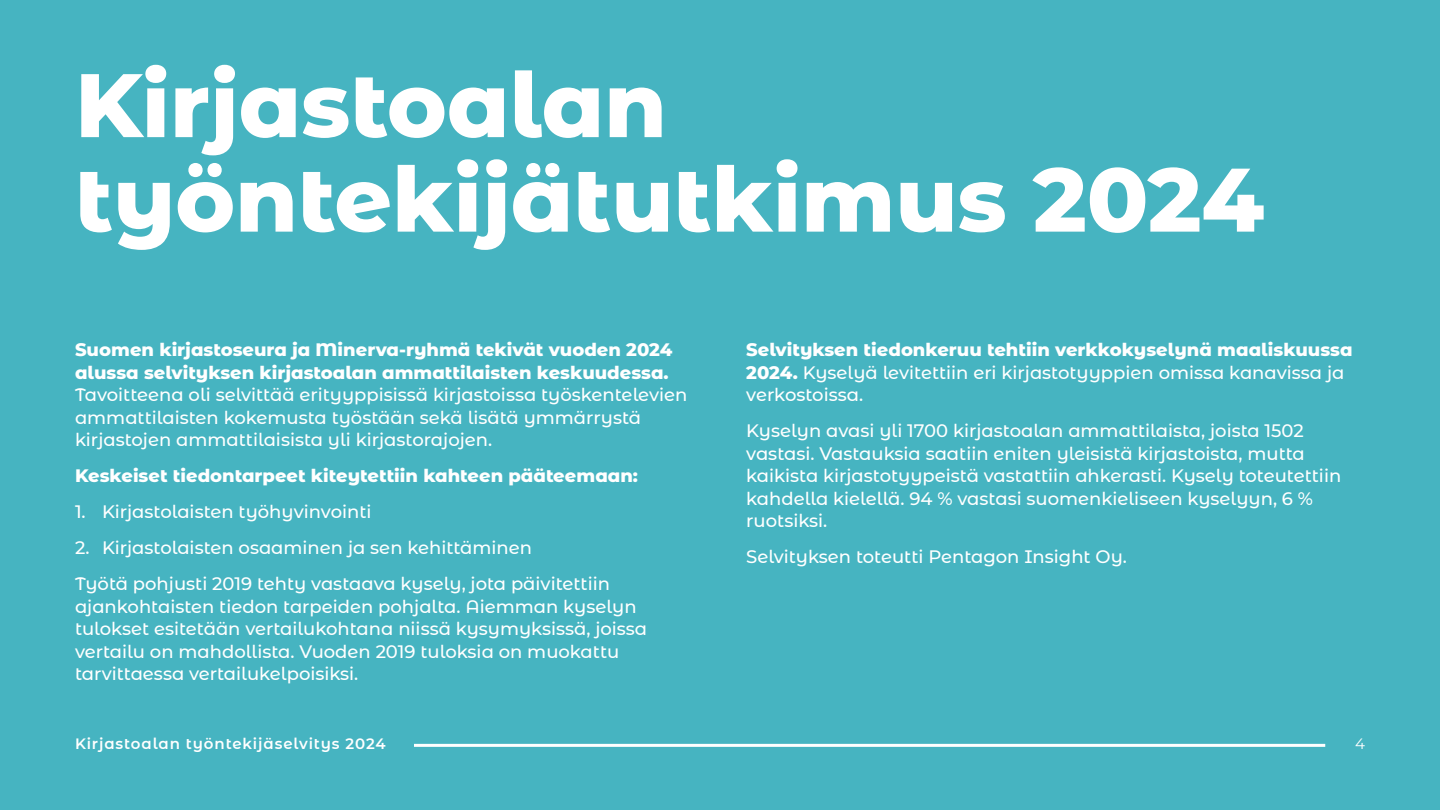
<style>
.page{position:relative;width:1440px;height:810px;background:#46b4c1}
.page>*{position:absolute;margin:0;border:0;box-sizing:border-box;transform-origin:0 0}
.t1{font:800 90px/94.5px "Montserrat Alternates";color:#fff}
.t2{font:500 18px/22.5px "Montserrat Alternates";color:#fff}
.t3{font:800 18px/22.5px "Montserrat Alternates";color:#fff}
.t4{font:600 15px "Montserrat Alternates";letter-spacing:.06em;color:#fff}
.t5{font:15px "Montserrat Alternates";color:#fff}
.s1{font-weight:800}
</style>
<div class="page">
<hr style="left:414px;top:744px;width:911px;height:3px;background:#fff">
<h1 class="t1" style="left:75px;top:53px;width:1191px">Kirjastoalan työntekijätutkimus 2024</h1>
<p class="t3" style="left:75px;top:338px;width:599px">Suomen kirjastoseura ja Minerva-ryhmä tekivät vuoden 2024 alussa selvityksen kirjastoalan ammattilaisten keskuudessa.</p>
<p class="t2" style="left:75px;top:383px;width:614px">Tavoitteena oli selvittää erityyppisissä kirjastoissa työskentelevien ammattilaisten kokemusta työstään sekä lisätä ymmärrystä kirjastojen ammattilaisista yli kirjastorajojen.</p>
<p class="t3" style="left:75px;top:464px;width:565px">Keskeiset tiedontarpeet kiteytettiin kahteen pääteemaan:</p>
<p class="t2" style="left:75px;top:500px;width:298px">1. Kirjastolaisten työhyvinvointi</p>
<p class="t2" style="left:75px;top:529px;width:537px;line-height:36px">2. Kirjastolaisten osaaminen ja sen kehittäminen<br>Työtä pohjusti 2019 tehty vastaava kysely, jota päivitettiin</p>
<p class="t2" style="left:75px;top:595px;width:574px">ajankohtaisten tiedon tarpeiden pohjalta. Aiemman kyselyn tulokset esitetään vertailukohtana niissä kysymyksissä, joissa vertailu on mahdollista. Vuoden 2019 tuloksia on muokattu tarvittaessa vertailukelpoisiksi.</p>
<p class="t2" style="left:746px;top:338px;width:608px"><span class="s1">Selvityksen tiedonkeruu tehtiin verkkokyselynä maaliskuussa<br>2024.</span> Kyselyä levitettiin eri kirjastotyyppien omissa kanavissa ja verkostoissa.</p>
<p class="t2" style="left:746px;top:419px;width:597px">Kyselyn avasi yli 1700 kirjastoalan ammattilaista, joista 1502 vastasi. Vastauksia saatiin eniten yleisistä kirjastoista, mutta kaikista kirjastotyypeistä vastattiin ahkerasti. Kysely toteutettiin kahdella kielellä. 94 % vastasi suomenkieliseen kyselyyn, 6 % ruotsiksi.</p>
<p class="t2" style="left:746px;top:545px;width:382px">Selvityksen toteutti Pentagon Insight Oy.</p>
<p class="t4" style="left:75px;top:733px;width:312px">Kirjastoalan työntekijäselvitys 2024</p>
<p class="t5" style="left:1355px;top:734px;width:11px">4</p>
</div>
